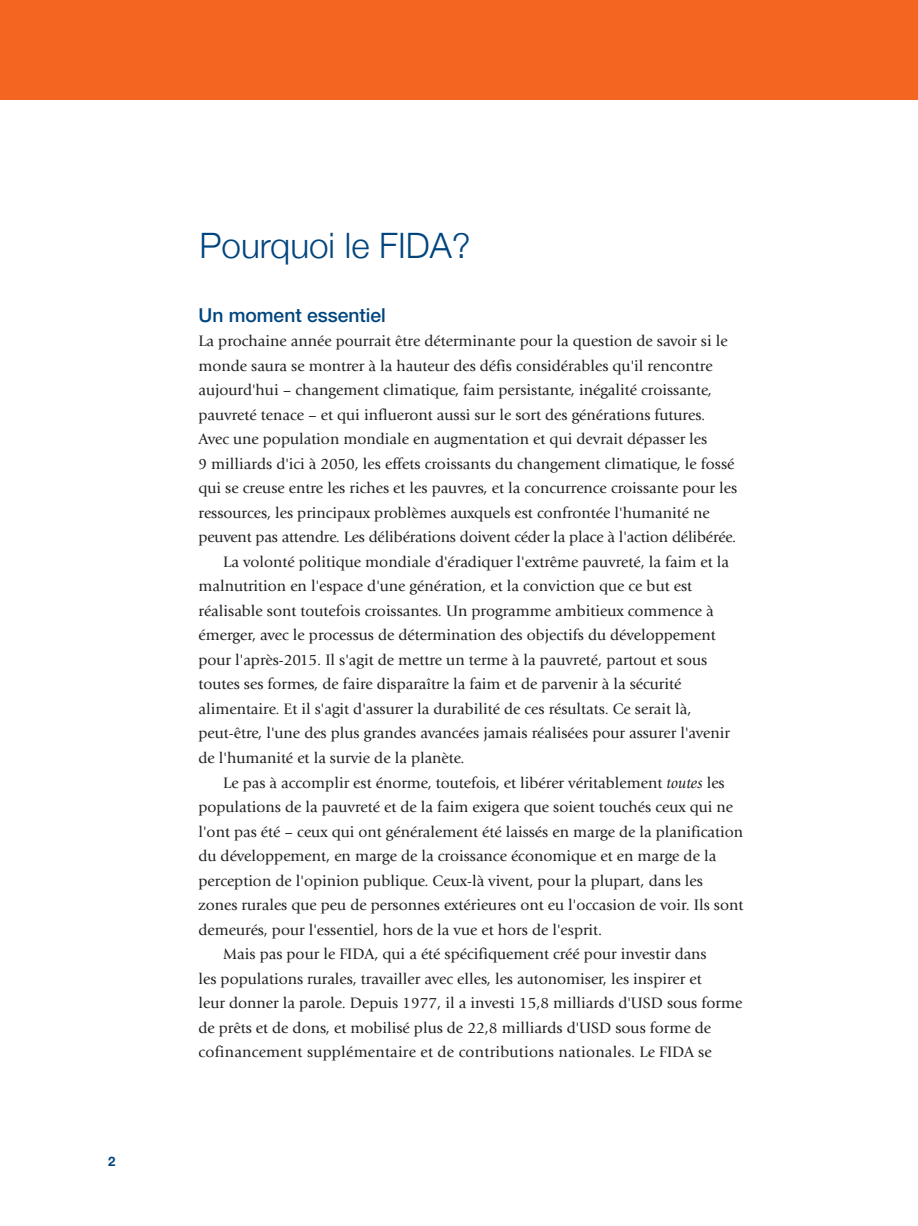
<style>
.page{position:relative;width:918px;height:1226px;background:#fff}
.page>*{position:absolute;margin:0;border:0;box-sizing:border-box;transform-origin:0 0}
.t1{font:300 35px "Helvetica Neue";color:#01457f}
.t2{font:500 19.25px "Helvetica Neue";color:#01457f}
.t3{font:15.75px "Giovanni";color:#231f20}
.t4{font:700 13.12px "Helvetica Neue";color:#01457f}
.s1{font-style:italic}
</style>
<div class="page">
<div style="left:0;top:0;width:918px;height:99px;background:#f36621"></div>
<p class="t4" style="left:108px;top:1156px;width:9px">2</p>
<h1 class="t1" style="left:200px;top:224px;width:273px">Pourquoi le FIDA?</h1>
<p class="t2" style="left:198px;top:308px;width:189px">Un moment essentiel</p>
<p class="t3" style="left:198px;top:335px;width:531px">La prochaine année pourrait être déterminante pour la question de savoir si le</p>
<p class="t3" style="left:198px;top:359px;width:515px">monde saura se montrer à la hauteur des défis considérables qu'il rencontre</p>
<p class="t3" style="left:198px;top:384px;width:515px">aujourd'hui – changement climatique, faim persistante, inégalité croissante,</p>
<p class="t3" style="left:198px;top:408px;width:508px">pauvreté tenace – et qui influeront aussi sur le sort des générations futures.</p>
<p class="t3" style="left:198px;top:433px;width:510px">Avec une population mondiale en augmentation et qui devrait dépasser les</p>
<p class="t3" style="left:198px;top:457px;width:537px">9 milliards d'ici à 2050, les effets croissants du changement climatique, le fossé</p>
<p class="t3" style="left:198px;top:482px;width:540px">qui se creuse entre les riches et les pauvres, et la concurrence croissante pour les</p>
<p class="t3" style="left:198px;top:506px;width:513px">ressources, les principaux problèmes auxquels est confrontée l'humanité ne</p>
<p class="t3" style="left:198px;top:531px;width:539px">peuvent pas attendre. Les délibérations doivent céder la place à l'action délibérée.</p>
<p class="t3" style="left:223px;top:555px;width:507px">La volonté politique mondiale d'éradiquer l'extrême pauvreté, la faim et la</p>
<p class="t3" style="left:198px;top:580px;width:495px">malnutrition en l'espace d'une génération, et la conviction que ce but est</p>
<p class="t3" style="left:198px;top:604px;width:517px">réalisable sont toutefois croissantes. Un programme ambitieux commence à</p>
<p class="t3" style="left:198px;top:629px;width:519px">émerger, avec le processus de détermination des objectifs du développement</p>
<p class="t3" style="left:198px;top:653px;width:510px">pour l'après-2015. Il s'agit de mettre un terme à la pauvreté, partout et sous</p>
<p class="t3" style="left:198px;top:678px;width:484px">toutes ses formes, de faire disparaître la faim et de parvenir à la sécurité</p>
<p class="t3" style="left:198px;top:702px;width:494px">alimentaire. Et il s'agit d'assurer la durabilité de ces résultats. Ce serait là,</p>
<p class="t3" style="left:198px;top:727px;width:533px">peut-être, l'une des plus grandes avancées jamais réalisées pour assurer l'avenir</p>
<p class="t3" style="left:198px;top:751px;width:268px">de l'humanité et la survie de la planète.</p>
<p class="t3" style="left:223px;top:776px;width:503px">Le pas à accomplir est énorme, toutefois, et libérer véritablement <span class="s1">toutes</span> les</p>
<p class="t3" style="left:198px;top:800px;width:536px">populations de la pauvreté et de la faim exigera que soient touchés ceux qui ne</p>
<p class="t3" style="left:198px;top:825px;width:546px">l'ont pas été – ceux qui ont généralement été laissés en marge de la planification</p>
<p class="t3" style="left:198px;top:849px;width:519px">du développement, en marge de la croissance économique et en marge de la</p>
<p class="t3" style="left:198px;top:874px;width:506px">perception de l'opinion publique. Ceux-là vivent, pour la plupart, dans les</p>
<p class="t3" style="left:198px;top:898px;width:546px">zones rurales que peu de personnes extérieures ont eu l'occasion de voir. Ils sont</p>
<p class="t3" style="left:198px;top:923px;width:405px">demeurés, pour l'essentiel, hors de la vue et hors de l'esprit.</p>
<p class="t3" style="left:223px;top:947px;width:485px">Mais pas pour le FIDA, qui a été spécifiquement créé pour investir dans</p>
<p class="t3" style="left:198px;top:972px;width:505px">les populations rurales, travailler avec elles, les autonomiser, les inspirer et</p>
<p class="t3" style="left:198px;top:996px;width:545px">leur donner la parole. Depuis 1977, il a investi 15,8 milliards d'USD sous forme</p>
<p class="t3" style="left:198px;top:1021px;width:514px">de prêts et de dons, et mobilisé plus de 22,8 milliards d'USD sous forme de</p>
<p class="t3" style="left:198px;top:1045px;width:514px">cofinancement supplémentaire et de contributions nationales. Le FIDA se</p>
</div>
